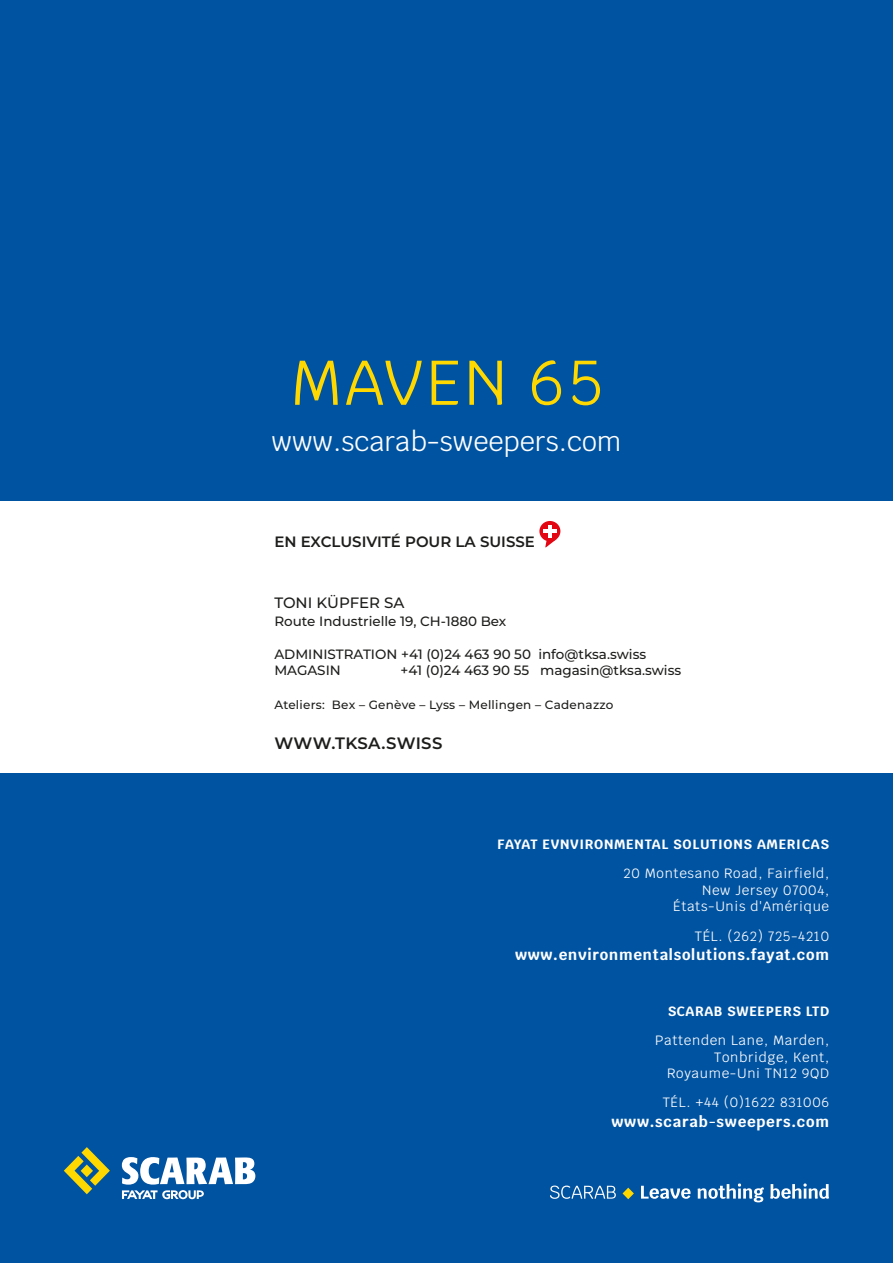
<style>
.page{position:relative;width:893px;height:1263px;background:#0053a1}
.page>*{position:absolute;margin:0;border:0;box-sizing:border-box;transform-origin:0 0}
.t1{font:63px "Krub";color:#ffd800}
.t2{font:27px "Krub";color:#fff}
.t3{font:600 16.5px "Montserrat";letter-spacing:.02em;color:#1d1d1b}
.t4{font:700 15px "Krub";letter-spacing:.05em;color:#fff}
.t5{font:600 15px "Montserrat";color:#1d1d1b}
.t6{font:500 15px "Montserrat";color:#1d1d1b}
.t7{font:13.5px/16.5px "Krub";letter-spacing:.05em;color:#fff;text-align:right}
.t8{font:500 13.5px/16.2px "Montserrat";color:#1d1d1b}
.t9{font:700 13.5px "Krub";letter-spacing:.05em;color:#fff}
.t10{font:500 12px "Montserrat";letter-spacing:.02em;color:#1d1d1b}
</style>
<div class="page">
<svg style="left:64px;top:1147px;width:46px;height:47px"></svg>
<svg style="left:122px;top:1157px;width:133px;height:27px"></svg>
<svg style="left:122px;top:1190px;width:82px;height:9px"></svg>
<svg style="left:550px;top:1185px;width:66px;height:14px"></svg>
<svg style="left:623px;top:1188px;width:11px;height:11px"></svg>
<svg style="left:641px;top:1186px;width:49px;height:13px"></svg>
<svg style="left:697px;top:1183px;width:67px;height:19px"></svg>
<svg style="left:770px;top:1183px;width:59px;height:16px"></svg>
<div style="left:0;top:502px;width:893px;height:271px;background:#fff"></div>
<div style="left:539px;top:521px;width:21px;height:20px;background:#e30613;border-radius:50%"></div>
<svg style="left:539px;top:525px;width:22px;height:23px"></svg>
<h1 class="t1" style="left:290px;top:329px;width:314px">MAVEN 65</h1>
<h2 class="t2" style="left:272px;top:418px;width:351px">www.scarab-sweepers.com</h2>
<p class="t5" style="left:274px;top:531px;width:262px">EN EXCLUSIVITÉ POUR LA SUISSE</p>
<p class="t6" style="left:274px;top:592px;width:132px">TONI KÜPFER SA</p>
<p class="t8" style="left:274px;top:613px;width:234px">Route Industrielle 19, CH-1880 Bex</p>
<p class="t8" style="left:274px;top:645px;width:373px">ADMINISTRATION +41 (0)24 463 90 50 info@tksa.swiss<br>MAGASIN</p>
<p class="t8" style="left:401px;top:661px;width:282px">+41 (0)24 463 90 55 magasin@tksa.swiss</p>
<p class="t10" style="left:274px;top:696px;width:341px">Ateliers: Bex – Genève – Lyss – Mellingen – Cadenazzo</p>
<p class="t3" style="left:274px;top:731px;width:170px">WWW.TKSA.SWISS</p>
<p class="t9" style="left:497px;top:837px;width:333px">FAYAT EVNVIRONMENTAL SOLUTIONS AMERICAS</p>
<p class="t7" style="left:624px;top:865px;width:207px">20 Montesano Road, Fairfield,<br>New Jersey 07004,<br>États-Unis d'Amérique</p>
<p class="t7" style="left:695px;top:928px;width:136px">TÉL. (262) 725-4210</p>
<p class="t4" style="left:515px;top:946px;width:316px">www.environmentalsolutions.fayat.com</p>
<p class="t9" style="left:668px;top:1003px;width:163px">SCARAB SWEEPERS LTD</p>
<p class="t7" style="left:655px;top:1032px;width:175px">Pattenden Lane, Marden,<br>Tonbridge, Kent,<br>Royaume-Uni TN12 9QD</p>
<p class="t7" style="left:663px;top:1094px;width:168px">TÉL. +44 (0)1622 831006</p>
<p class="t4" style="left:611px;top:1113px;width:219px">www.scarab-sweepers.com</p>
</div>
